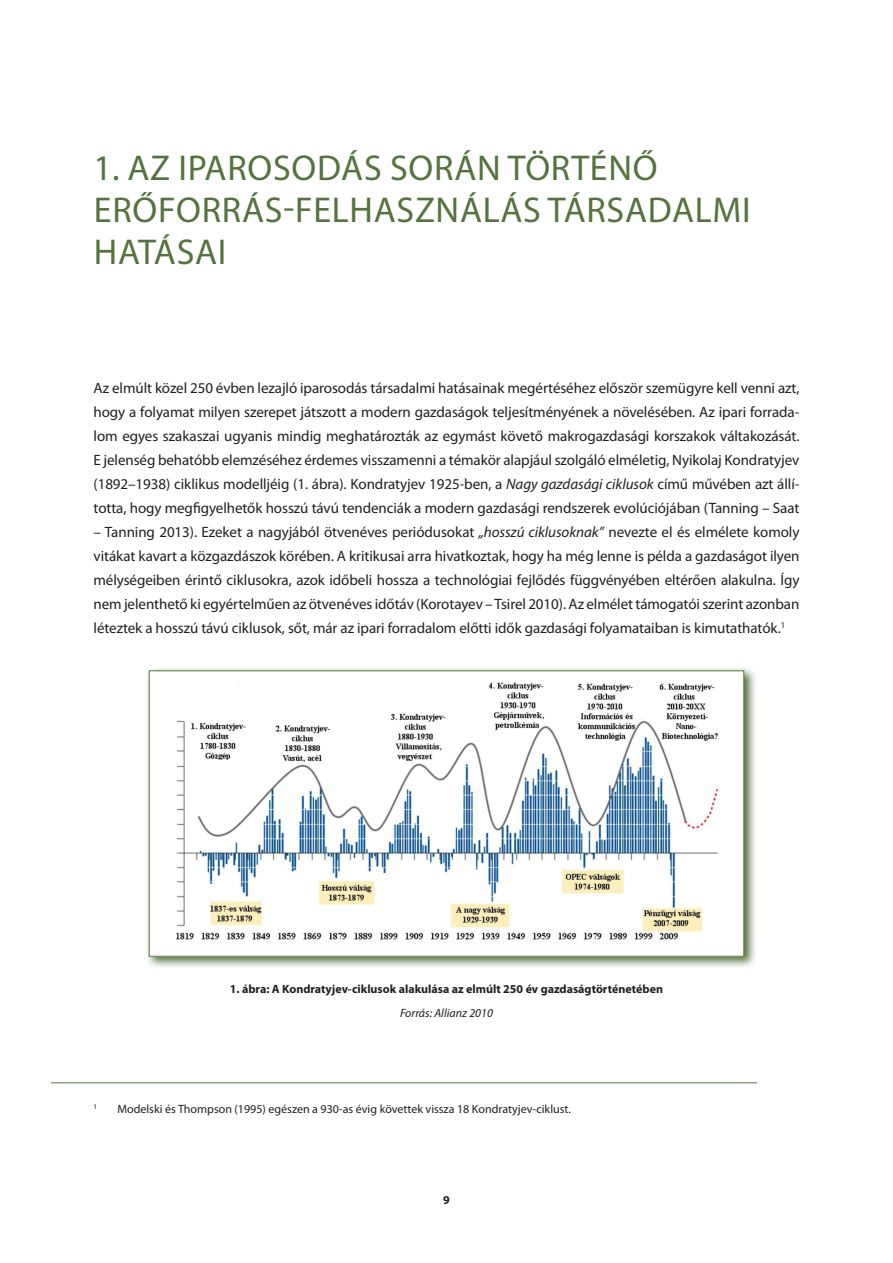
<style>
.page{position:relative;width:893px;height:1263px;background:#fff}
.page>*{position:absolute;margin:0;border:0;box-sizing:border-box;transform-origin:0 0}
._1_cím_fejezet{font:36px/42px "Myriad Pro";letter-spacing:.02em;color:#55733c}
.első_bekezdés{font:15px/24px "Myriad Pro";letter-spacing:-.005em;color:#231f20;text-align:justify}
.lábjegyzet{font:12px "Myriad Pro";color:#231f20}
.forrás_képalá{font:700 12px "Myriad Pro";color:#231f20}
.forrás_képalá-2{font:italic 12px "Myriad Pro";color:#231f20}
.lábjegyzet-2{font:7.05px "Myriad Pro";color:#231f20}
.s1{font-style:italic}
</style>
<div class="page">
<svg style="left:147px;top:668px;width:608px;height:299px;background:#bbc6b1"></svg>
<div style="left:149px;top:671px;width:595px;height:285px;background:#fff"></div>
<img style="left:176px;top:682px;width:543px;height:258px">
<div style="left:149px;top:670px;width:595px;height:287px;border:1px solid #55733c"></div>
<hr style="left:51px;top:1082px;width:706px;height:1px;background:#55733c">
<p class="_1_cím_fejezet" style="left:94px;top:146px;width:659px">1. AZ IPAROSODÁS SORÁN TÖRTÉNŐ<br>ERŐFORRÁS-FELHASZNÁLÁS TÁRSADALMI<br>HATÁSAI</p>
<p class="első_bekezdés" style="left:94px;top:376px;width:707px">Az elmúlt közel 250 évben lezajló iparosodás társadalmi hatásainak megértéséhez először szemügyre kell venni azt, hogy a folyamat milyen szerepet játszott a modern gazdaságok teljesítményének a növelésében. Az ipari forrada&shy;lom egyes szakaszai ugyanis mindig meghatározták az egymást követő makrogazdasági korszakok váltakozását.<br>E jelenség behatóbb elemzéséhez érdemes visszamenni a témakör alapjául szolgáló elméletig, Nyikolaj Kondratyjev (1892–1938) ciklikus modelljéig (1. ábra). Kondratyjev 1925-ben, a <span class="s1">Nagy gazdasági ciklusok</span> című művében azt állí&shy;totta, hogy megfigyelhetők hosszú távú tendenciák a modern gazdasági rendszerek evolúciójában (Tanning – Saat</p>
<p class="első_bekezdés" style="left:94px;top:520px;width:707px">– Tanning 2013). Ezeket a nagyjából ötvenéves periódusokat <span class="s1">„hosszú ciklusoknak”</span> nevezte el és elmélete komoly vitákat kavart a közgazdászok körében. A kritikusai arra hivatkoztak, hogy ha még lenne is példa a gazdaságot ilyen mélységeiben érintő ciklusokra, azok időbeli hossza a technológiai fejlődés függvényében eltérően alakulna. Így nem jelenthető ki egyértelműen az ötvenéves időtáv (Korotayev – Tsirel 2010). Az elmélet támogatói szerint azonban léteztek a hosszú távú ciklusok, sőt, már az ipari forradalom előtti idők gazdasági folyamataiban is kimutathatók.<sup>1</sup></p>
<p class="forrás_képalá" style="left:230px;top:981px;width:435px">1. ábra: A Kondratyjev-ciklusok alakulása az elmúlt 250 év gazdaságtörténetében</p>
<p class="forrás_képalá-2" style="left:400px;top:1006px;width:94px">Forrás: Allianz 2010</p>
<p class="lábjegyzet-2" style="left:94px;top:1102px;width:5px">1</p>
<p class="lábjegyzet" style="left:117px;top:1102px;width:454px">Modelski és Thompson (1995) egészen a 930-as évig követtek vissza 18 Kondratyjev-ciklust.</p>
<p class="forrás_képalá" style="left:443px;top:1192px;width:8px">9</p>
</div>
